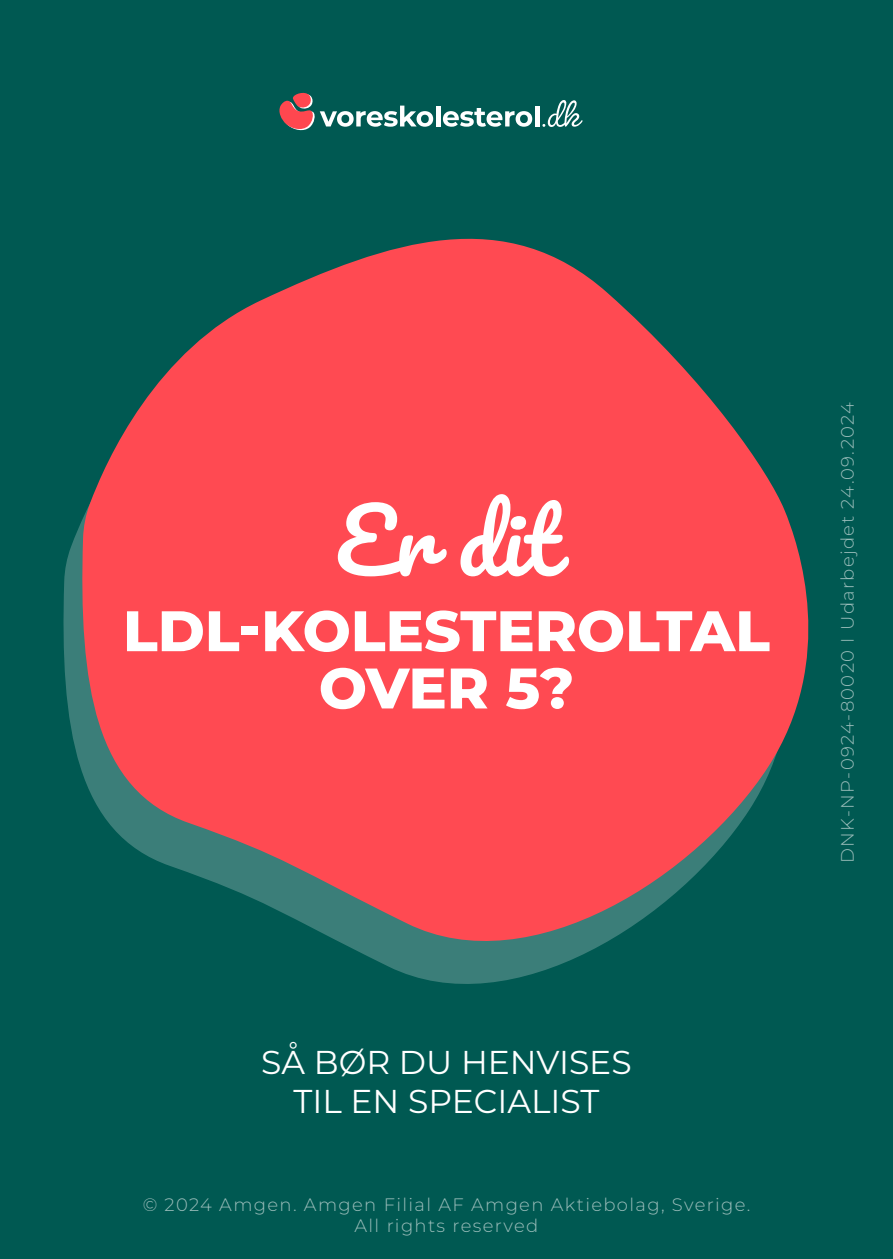
<style>
.page{position:relative;width:893px;height:1259px;background:#005952}
.page>*{position:absolute;margin:0;border:0;box-sizing:border-box;transform-origin:0 0}
.t1{font:87px "Pacifico";color:#fff}
.t2{font:800 57px/57.3px "Montserrat";color:#fff;text-align:center}
.t3{font:33px/39.6px "Montserrat";color:#fff;text-align:center}
.t4{font:300 18px/21.6px "Montserrat";letter-spacing:.075em;color:#fff;text-align:center}
</style>
<div class="page">
<svg style="left:63px;top:530px;width:15px;height:228px;fill:#3b7e79"></svg>
<svg style="left:78px;top:238px;width:731px;height:746px;fill:#ff4a52"></svg>
<hr style="left:436px;top:106px;width:4px;height:20px;background:#fff">
<svg style="left:443px;top:108px;width:89px;height:19px"></svg>
<hr style="left:535px;top:106px;width:4px;height:20px;background:#fff">
<svg style="left:542px;top:100px;width:41px;height:27px"></svg>
<svg style="left:279px;top:92px;width:154px;height:38px"></svg>
<p class="t1" style="left:335px;top:495px;width:224px">Er dit</p>
<p class="t2" style="left:123px;top:599px;width:648px">LDL-KOLESTEROLTAL<br>OVER 5?</p>
<p class="t4" style="left:836px;top:863px;width:462px;rotate:-90deg">DNK-NP-0924-80020 I Udarbejdet 24.09.2024</p>
<p class="t3" style="left:261px;top:1041px;width:372px">SÅ BØR DU HENVISES<br>TIL EN SPECIALIST</p>
<p class="t4" style="left:143px;top:1193px;width:609px">© 2024 Amgen. Amgen Filial AF Amgen Aktiebolag, Sverige.<br>All rights reserved</p>
</div>
